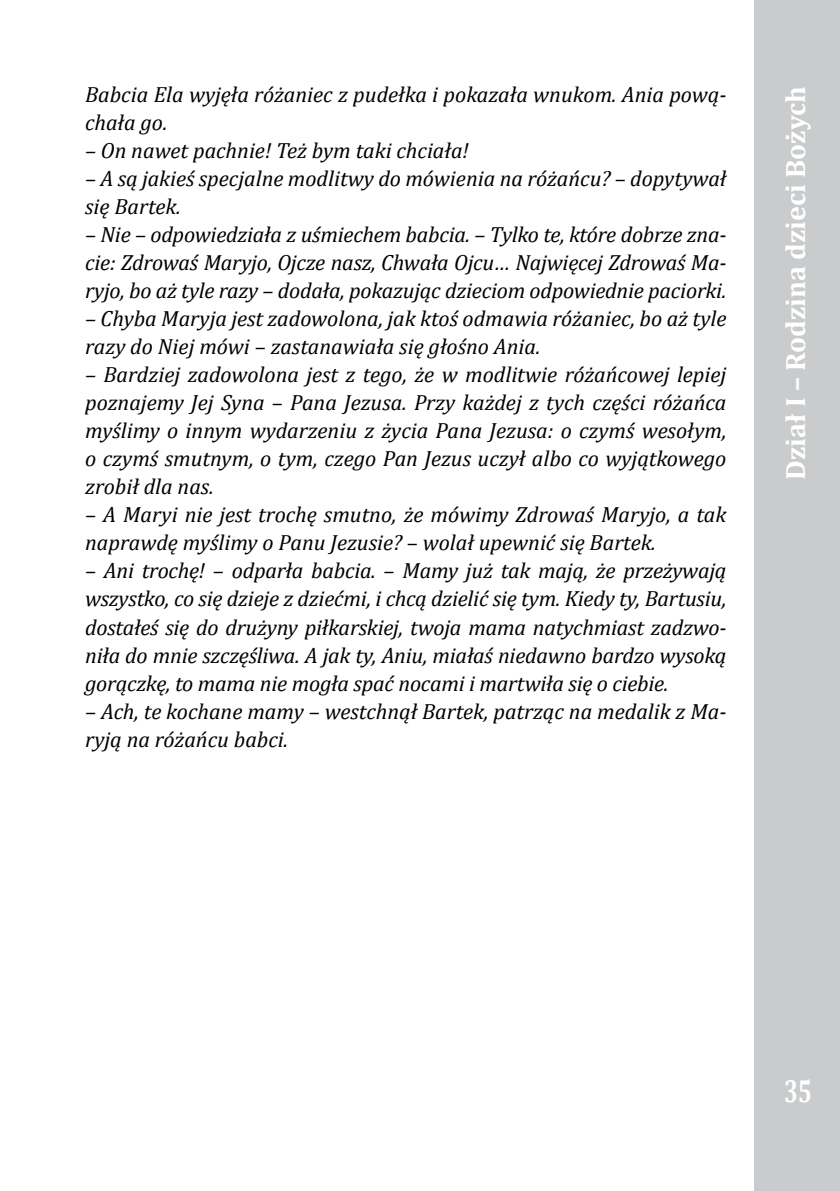
<style>
.page{position:relative;width:840px;height:1191px;background:#fff}
.page>*{position:absolute;margin:0;border:0;box-sizing:border-box;transform-origin:0 0}
.t1{font:700 32px "Cambria";color:#fff;scale:.75 1}
.t2{font:700 28px "Cambria";color:#fff}
.t3{font:italic 22px/28px "Cambria";color:#000}
</style>
<div class="page">
<div style="left:754px;top:0;width:85px;height:1191px;background:#c9cbcc"></div>
<p class="t3" style="left:85px;top:80px;width:642px">Babcia Ela wyjęła różaniec z pudełka i pokazała wnukom. Ania pową&shy;chała go.</p>
<p class="t3" style="left:85px;top:136px;width:385px">– On nawet pachnie! Też bym taki chciała!</p>
<p class="t3" style="left:85px;top:164px;width:642px">– A są jakieś specjalne modlitwy do mówienia na różańcu? – dopytywał się Bartek.</p>
<p class="t3" style="left:85px;top:220px;width:642px;text-align:justify">– Nie – odpowiedziała z uśmiechem babcia. – Tylko te, które dobrze zna&shy;cie: Zdrowaś Maryjo, Ojcze nasz, Chwała Ojcu… Najwięcej Zdrowaś Ma&shy;ryjo, bo aż tyle razy – dodała, pokazując dzieciom odpowiednie paciorki.</p>
<p class="t3" style="left:85px;top:304px;width:642px">– Chyba Maryja jest zadowolona, jak ktoś odmawia różaniec, bo aż tyle razy do Niej mówi – zastanawiała się głośno Ania.</p>
<p class="t3" style="left:85px;top:360px;width:642px;text-align:justify">– Bardziej zadowolona jest z tego, że w modlitwie różańcowej lepiej poznajemy Jej Syna – Pana Jezusa. Przy każdej z tych części różańca myślimy o innym wydarzeniu z życia Pana Jezusa: o czymś wesołym, o czymś smutnym, o tym, czego Pan Jezus uczył albo co wyjątkowego zrobił dla nas.</p>
<p class="t3" style="left:85px;top:500px;width:642px">– A Maryi nie jest trochę smutno, że mówimy Zdrowaś Maryjo, a tak naprawdę myślimy o Panu Jezusie? – wolał upewnić się Bartek.</p>
<p class="t3" style="left:85px;top:556px;width:642px;text-align:justify">– Ani trochę! – odparła babcia. – Mamy już tak mają, że przeżywają wszystko, co się dzieje z dziećmi, i chcą dzielić się tym. Kiedy ty, Bartusiu, dostałeś się do drużyny piłkarskiej, twoja mama natychmiast zadzwo&shy;niła do mnie szczęśliwa. A jak ty, Aniu, miałaś niedawno bardzo wysoką gorączkę, to mama nie mogła spać nocami i martwiła się o ciebie.</p>
<p class="t3" style="left:85px;top:696px;width:642px">– Ach, te kochane mamy – westchnął Bartek, patrząc na medalik z Ma&shy;ryją na różańcu babci.</p>
<p class="t2" style="left:775px;top:480px;width:395px;rotate:-90deg">Dział I – Rodzina dzieci Bożych</p>
<h1 class="t1" style="left:783px;top:1068px;width:39px">35</h1>
</div>
